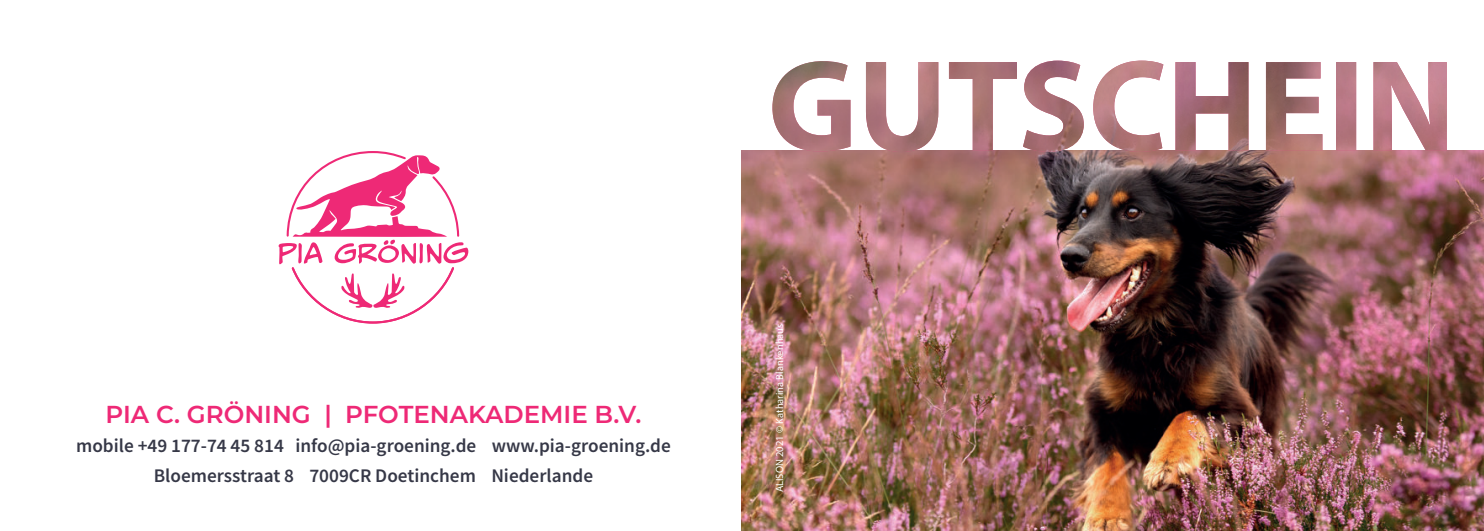
<style>
.page{position:relative;width:1484px;height:531px;background:#fff}
.page>*{position:absolute;margin:0;border:0;box-sizing:border-box;transform-origin:0 0}
.t1{font:600 24.5px "Montserrat";color:#ee2976}
.t2{font:600 19.25px/29.8px "Source Sans Pro";color:#363847;text-align:center}
.t3{font:10.5px "Myriad Pro";color:#fff}
</style>
<div class="page">
<svg style="left:278px;top:151px;width:190px;height:172px"></svg>
<img style="left:742px;top:151px;width:741px;height:380px">
<img style="left:772px;top:61px;width:674px;height:91px">
<p class="t1" style="left:105px;top:401px;width:537px">PIA C. GRÖNING | PFOTENAKADEMIE B.V.</p>
<p class="t2" style="left:76px;top:432px;width:596px">mobile +49 177-74 45 814 info@pia-groening.de www.pia-groening.de<br>Bloemersstraat 8 7009CR Doetinchem Niederlande</p>
<p class="t3" style="left:773px;top:492px;width:170px;rotate:-90deg">ALISON 2021 © Katharina Blankenhaus</p>
<p class="t3" style="left:773px;top:492px;width:143px;rotate:-90deg">DAVINCI 2016 © Barbara Födisch</p>
</div>
